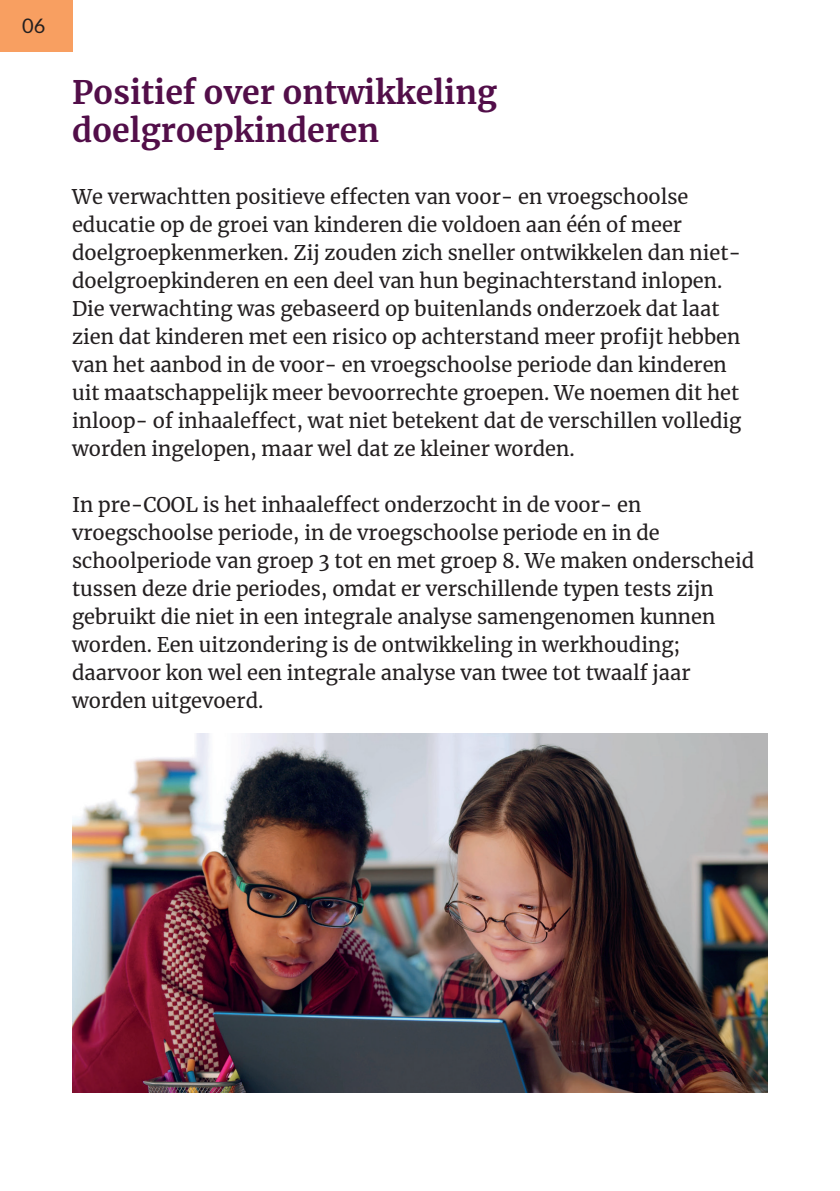
<style>
.page{position:relative;width:840px;height:1191px;background:#fff}
.page>*{position:absolute;margin:0;border:0;box-sizing:border-box;transform-origin:0 0}
.t1{font:700 32px/38.4px "Merriweather";color:#520e49}
.t2{font:20px/28px "Merriweather";color:#231f20}
.t3{font:20px "Lato";color:#231f20}
</style>
<div class="page">
<img style="left:72px;top:733px;width:695px;height:359px">
<div style="left:0;top:0;width:72px;height:51px;background:#f89f61"></div>
<p class="t3" style="left:22px;top:15px;width:25px">06</p>
<h1 class="t1" style="left:72px;top:72px;width:426px">Positief over ontwikkeling doelgroepkinderen</h1>
<p class="t2" style="left:72px;top:182px;width:670px">We verwachtten positieve effecten van voor- en vroegschoolse educatie op de groei van kinderen die voldoen aan één of meer doelgroepkenmerken. Zij zouden zich sneller ontwikkelen dan niet&shy;doelgroepkinderen en een deel van hun beginachterstand inlopen.<br>Die verwachting was gebaseerd op buitenlands onderzoek dat laat zien dat kinderen met een risico op achterstand meer profijt hebben van het aanbod in de voor- en vroegschoolse periode dan kinderen uit maatschappelijk meer bevoorrechte groepen. We noemen dit het inloop- of inhaaleffect, wat niet betekent dat de verschillen volledig worden ingelopen, maar wel dat ze kleiner worden.</p>
<p class="t2" style="left:72px;top:490px;width:683px">In pre-COOL is het inhaaleffect onderzocht in de voor- en vroegschoolse periode, in de vroegschoolse periode en in de schoolperiode van groep 3 tot en met groep 8. We maken onderscheid tussen deze drie periodes, omdat er verschillende typen tests zijn gebruikt die niet in een integrale analyse samengenomen kunnen worden. Een uitzondering is de ontwikkeling in werkhouding; daarvoor kon wel een integrale analyse van twee tot twaalf jaar worden uitgevoerd.</p>
</div>
